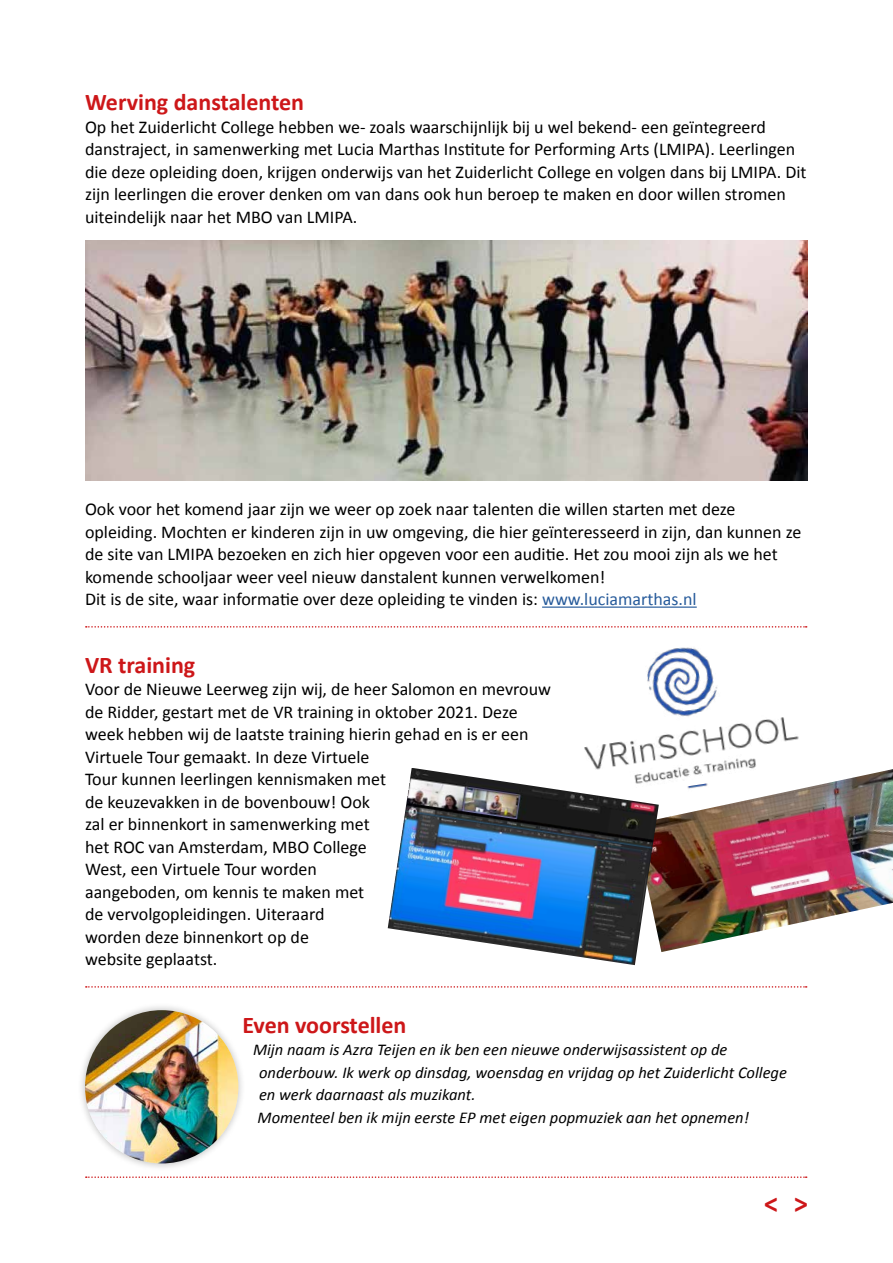
<style>
.page{position:relative;width:893px;height:1263px;background:#fff}
.page>*{position:absolute;margin:0;border:0;box-sizing:border-box;transform-origin:0 0}
.Kopje{font:700 28.5px "Calibri";color:#cd1719}
.Kopje-2{font:700 24px "Calibri";color:#cd1719}
.Kopje-3{font:18px/22.5px "Calibri";color:#000}
.Brood{font:18px/22.5px "Calibri";color:#000}
.Brood-2{font:italic 16.5px/22.5px "Calibri";color:#000}
.s1{color:#275b9b}
</style>
<div class="page">
<svg style="left:86px;top:1176px;width:721px;height:2px"></svg>
<hr style="left:542px;top:606px;width:155px;height:2px;background:#275b9b">
<svg style="left:86px;top:626px;width:721px;height:2px"></svg>
<svg style="left:86px;top:986px;width:721px;height:2px"></svg>
<img style="left:85px;top:241px;width:723px;height:239px">
<div style="left:78px;top:1003px;width:168px;height:168px;background:#000;opacity:.25"></div>
<img style="left:85px;top:1010px;width:153px;height:153px;border-radius:77px">
<img style="left:570px;top:626px;width:236px;height:143px">
<img style="left:659px;top:769px;width:234px;height:183px">
<img style="left:388px;top:768px;width:271px;height:197px">
<p class="Kopje-2" style="left:85px;top:85px;width:221px">Werving danstalenten</p>
<p class="Kopje-3" style="left:85px;top:115px;width:723px">Op het Zuiderlicht College hebben we- zoals waarschijnlijk bij u wel bekend- een geïntegreerd danstraject, in samenwerking met Lucia Marthas Institute for Performing Arts (LMIPA). Leerlingen die deze opleiding doen, krijgen onderwijs van het Zuiderlicht College en volgen dans bij LMIPA. Dit zijn leerlingen die erover denken om van dans ook hun beroep te maken en door willen stromen uiteindelijk naar het MBO van LMIPA.</p>
<p class="Kopje-3" style="left:85px;top:497px;width:718px">Ook voor het komend jaar zijn we weer op zoek naar talenten die willen starten met deze opleiding. Mochten er kinderen zijn in uw omgeving, die hier geïnteresseerd in zijn, dan kunnen ze de site van LMIPA bezoeken en zich hier opgeven voor een auditie. Het zou mooi zijn als we het komende schooljaar weer veel nieuw danstalent kunnen verwelkomen!</p>
<p class="Kopje-3" style="left:85px;top:587px;width:613px">Dit is de site, waar informatie over deze opleiding te vinden is: <span class="s1">www.luciamarthas.nl</span></p>
<p class="Kopje-2" style="left:85px;top:648px;width:112px">VR training</p>
<p class="Brood" style="left:85px;top:677px;width:467px">Voor de Nieuwe Leerweg zijn wij, de heer Salomon en mevrouw de Ridder, gestart met de VR training in oktober 2021. Deze week hebben wij de laatste training hierin gehad en is er een Virtuele Tour gemaakt. In deze Virtuele</p>
<p class="Brood" style="left:85px;top:767px;width:303px">Tour kunnen leerlingen kennismaken met de keuzevakken in de bovenbouw! Ook zal er binnenkort in samenwerking met het ROC van Amsterdam, MBO College<br>West, een Virtuele Tour worden aangeboden, om kennis te maken met de vervolgopleidingen. Uiteraard<br>worden deze binnenkort op de<br>website geplaatst.</p>
<p class="Kopje-2" style="left:243px;top:1008px;width:165px">Even voorstellen</p>
<p class="Brood-2" style="left:259px;top:1038px;width:529px;text-indent:-6px">Mijn naam is Azra Teijen en ik ben een nieuwe onderwijsassistent op de onderbouw. Ik werk op dinsdag, woensdag en vrijdag op het Zuiderlicht College en werk daarnaast als muzikant.</p>
<p class="Brood-2" style="left:258px;top:1105px;width:493px">Momenteel ben ik mijn eerste EP met eigen popmuziek aan het opnemen!</p>
<p class="Kopje" style="left:764px;top:1183px;width:16px">&lt;</p>
<p class="Kopje" style="left:794px;top:1183px;width:16px">&gt;</p>
</div>
